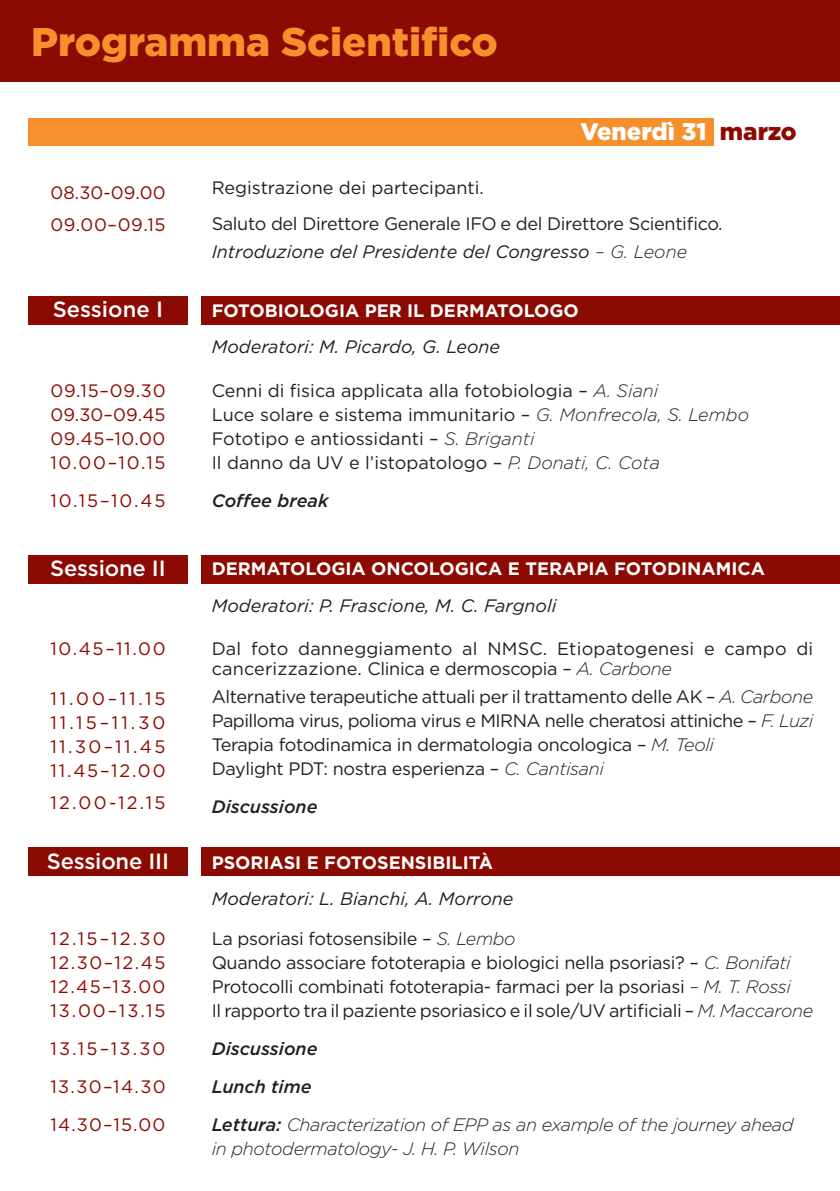
<style>
.page{position:relative;width:840px;height:1191px;background:#fff}
.page>*{position:absolute;margin:0;border:0;box-sizing:border-box;transform-origin:0 0}
.t1{font:900 40px "Gotham";color:#f6902d}
.t2{font:900 24px "Gotham";color:#fff}
.t3{font:500 22px "Gotham";letter-spacing:-.01em;color:#fff}
.t4{font:18px/24px "Gotham";letter-spacing:-.02em;color:#231f20}
.t5{font:18px/24px "Gotham";color:#231f20}
.t6{font:18px/24px "Gotham";letter-spacing:.095em;color:#8b0a02;text-align:justify}
.t7{font:italic 300 18px/38px "Gotham";letter-spacing:-.02em;color:#231f20}
.t8{font:18px/20px "Gotham";letter-spacing:.01em;color:#231f20}
.t9{font:700 18px "Gotham";color:#fff}
.t10{font:italic 18px "Gotham";color:#231f20}
.t11{font:italic 500 18px "Gotham";color:#231f20}
.t12{font:18px/31.6px "Gotham";letter-spacing:.02em;color:#8b0a02}
.s1{color:#8b0a02}
.s2{font-style:italic}
.s3{font-weight:300;font-style:italic}
.s4{font-weight:500}
</style>
<div class="page">
<div style="left:0;top:0;width:839px;height:81px;background:#8b0a02"></div>
<div style="left:28px;top:555px;width:159px;height:28px;background:#8b0a02"></div>
<div style="left:28px;top:847px;width:159px;height:29px;background:#8b0a02"></div>
<div style="left:202px;top:296px;width:637px;height:29px;background:#8b0a02"></div>
<div style="left:202px;top:555px;width:637px;height:28px;background:#8b0a02"></div>
<div style="left:202px;top:847px;width:637px;height:29px;background:#8b0a02"></div>
<div style="left:28px;top:296px;width:159px;height:29px;background:#8b0a02"></div>
<div style="left:28px;top:118px;width:685px;height:28px;background:#f6902d"></div>
<h1 class="t1" style="left:31px;top:14px;width:468px">Programma Scientifico</h1>
<h2 class="t2" style="left:580px;top:114px;width:217px">Venerdì 31 <span class="s1">marzo</span></h2>
<p class="t12" style="left:50px;top:177px;width:117px">08.30-09.00<br>09.00–09.15</p>
<p class="t3" style="left:53px;top:295px;width:112px">Sessione I</p>
<p class="t6" style="left:50px;top:378px;width:117px">09.15–09.30<br>09.30–09.45<br>09.45–10.00<br>10.00–10.15</p>
<p class="t6" style="left:50px;top:488px;width:116px">10.15–10.45</p>
<p class="t3" style="left:50px;top:554px;width:117px">Sessione II</p>
<p class="t6" style="left:50px;top:636px;width:117px">10.45–11.00</p>
<p class="t6" style="left:50px;top:686px;width:117px">11.00–11.15<br>11.15–11.30<br>11.30–11.45<br>11.45–12.00</p>
<p class="t6" style="left:50px;top:790px;width:117px">12.00-12.15</p>
<p class="t3" style="left:47px;top:847px;width:123px">Sessione III</p>
<p class="t6" style="left:50px;top:926px;width:117px">12.15–12.30<br>12.30–12.45<br>12.45–13.00<br>13.00–13.15</p>
<p class="t6" style="left:50px;top:1029px;width:117px;line-height:38px">13.15–13.30<br>13.30–14.30<br>14.30–15.00</p>
<p class="t5" style="left:211px;top:175px;width:273px">Registrazione dei partecipanti.</p>
<p class="t4" style="left:211px;top:209px;width:512px;line-height:28.6px">Saluto del Direttore Generale IFO e del Direttore Scientifico.<br><span class="s2">Introduzione del Presidente del Congresso</span> <span class="s3">– G. Leone</span></p>
<p class="t9" style="left:211px;top:299px;width:368px">FOTOBIOLOGIA PER IL DERMATOLOGO</p>
<p class="t10" style="left:211px;top:335px;width:290px">Moderatori: M. Picardo, G. Leone</p>
<p class="t5" style="left:211px;top:378px;width:538px">Cenni di fisica applicata alla fotobiologia – <span class="s3">A. Siani<br></span>Luce solare e sistema immunitario – <span class="s3">G. Monfrecola, S. Lembo </span>Fototipo e antiossidanti – <span class="s3">S. Briganti<br></span>Il danno da UV e l’istopatologo – <span class="s3">P. Donati, C. Cota</span></p>
<p class="t11" style="left:211px;top:489px;width:118px">Coffee break</p>
<p class="t9" style="left:211px;top:556px;width:554px">DERMATOLOGIA ONCOLOGICA E TERAPIA FOTODINAMICA</p>
<p class="t10" style="left:211px;top:594px;width:346px">Moderatori: P. Frascione, M. C. Fargnoli</p>
<p class="t8" style="left:211px;top:638px;width:603px">Dal foto danneggiamento al NMSC. Etiopatogenesi e campo di cancerizzazione. Clinica e dermoscopia – <span class="s3">A. Carbone</span></p>
<p class="t4" style="left:211px;top:684px;width:603px">Alternative terapeutiche attuali per il trattamento delle AK – <span class="s3">A. Carbone </span>Papilloma virus, polioma virus e MIRNA nelle cheratosi attiniche – <span class="s3">F. Luzi </span>Terapia fotodinamica in dermatologia oncologica – <span class="s3">M. Teoli<br></span>Daylight PDT: nostra esperienza – <span class="s3">C. Cantisani</span></p>
<p class="t11" style="left:211px;top:794px;width:107px">Discussione</p>
<p class="t9" style="left:211px;top:850px;width:283px">PSORIASI E FOTOSENSIBILITÀ</p>
<p class="t10" style="left:211px;top:887px;width:303px">Moderatori: L. Bianchi, A. Morrone</p>
<p class="t4" style="left:211px;top:926px;width:602px">La psoriasi fotosensibile – <span class="s3">S. Lembo<br></span>Quando associare fototerapia e biologici nella psoriasi? – <span class="s3">C. Bonifati </span>Protocolli combinati fototerapia- farmaci per la psoriasi <span class="s3">– M. T. Rossi<br></span>Il rapporto tra il paziente psoriasico e il sole/UV artificiali – <span class="s3">M. Maccarone</span></p>
<p class="t7" style="left:211px;top:1029px;width:583px"><span class="s4">Discussione<br>Lunch time<br>Lettura:</span> Characterization of EPP as an example of the journey ahead</p>
<p class="t7" style="left:211px;top:1129px;width:309px">in photodermatology- J. H. P. Wilson</p>
</div>
